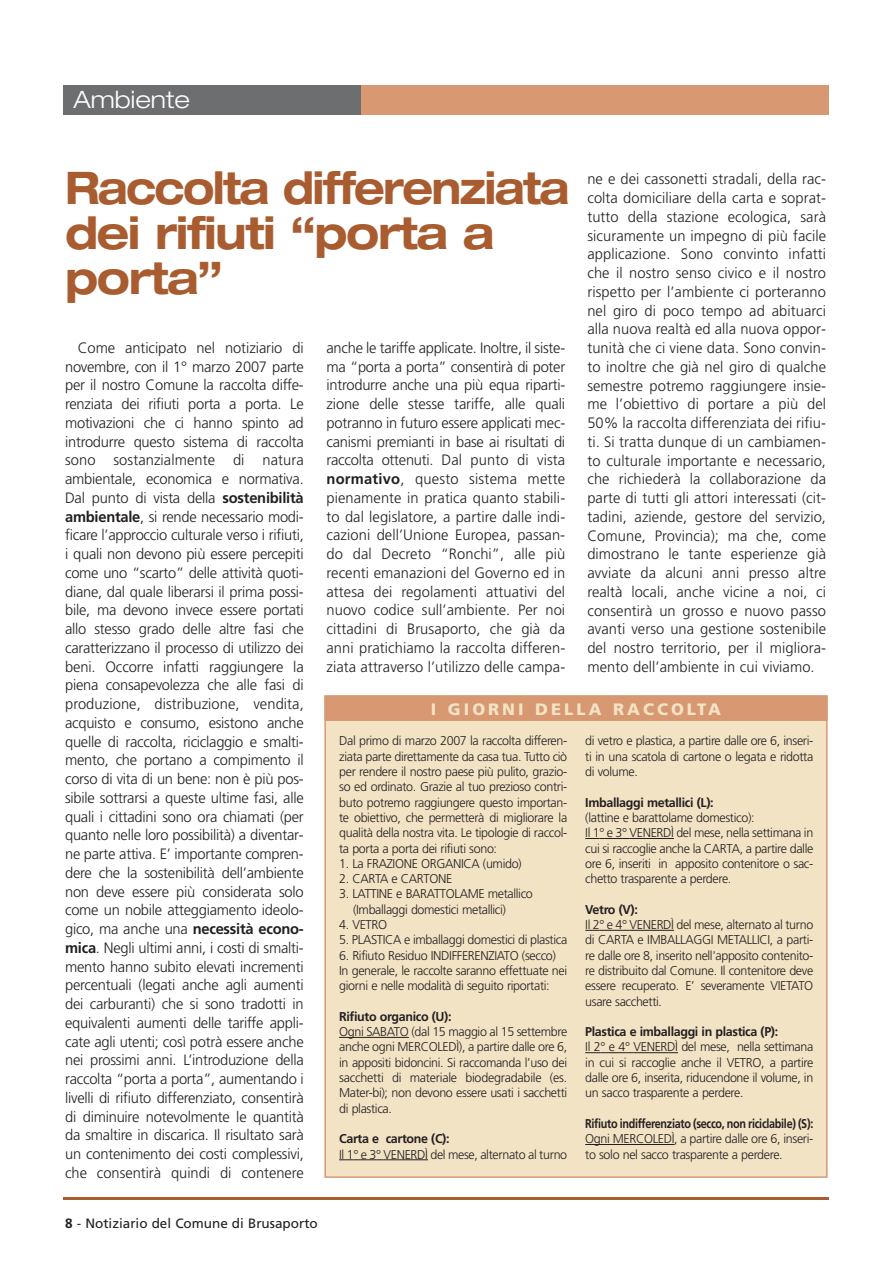
<style>
.page{position:relative;width:893px;height:1263px;background:#fff}
.page>*{position:absolute;margin:0;border:0;box-sizing:border-box;transform-origin:0 0}
.t1{font:700 expanded 45px/45px "Helvetica Neue";letter-spacing:-.04em;color:#a85c2f;scale:.9 1}
.t2{font:300 expanded 24px "Helvetica Neue";color:#fff}
.t3{font:900 16.5px "Frutiger";letter-spacing:.185em;color:#f2e3c5}
.t4{font:300 15px/18.8px "Frutiger";letter-spacing:.005em;color:#231f20;text-align:justify}
.t5{font:13.5px "Frutiger";color:#231f20}
.t6{font:300 12.75px/15.3px "Frutiger";letter-spacing:-.03em;color:#231f20;text-align:justify}
.t7{font:700 12.75px "Frutiger";letter-spacing:-.03em;color:#231f20}
.t8{font:700 12.75px "Frutiger";letter-spacing:-.03em;color:#231f20;scale:.85 1}
.s1{font-weight:700}
</style>
<div class="page">
<hr style="left:64px;top:1197px;width:765px;height:2px;background:#a85c2f">
<div style="left:64px;top:85px;width:765px;height:30px;background:#d89871"></div>
<div style="left:64px;top:85px;width:297px;height:30px;background:#6c6e70"></div>
<div style="left:325px;top:696px;width:502px;height:481px;background:#f2e3c5"></div>
<hr style="left:339px;top:1037px;width:56px;height:1px;background:#231f20">
<svg style="left:395px;top:1037px;width:14px;height:1px"></svg>
<svg style="left:339px;top:1159px;width:44px;height:1px"></svg>
<hr style="left:383px;top:1159px;width:45px;height:1px;background:#231f20">
<svg style="left:585px;top:838px;width:44px;height:1px"></svg>
<hr style="left:629px;top:838px;width:45px;height:1px;background:#231f20">
<svg style="left:585px;top:930px;width:45px;height:1px"></svg>
<hr style="left:630px;top:930px;width:44px;height:1px;background:#231f20">
<svg style="left:585px;top:1052px;width:48px;height:1px"></svg>
<hr style="left:633px;top:1052px;width:45px;height:1px;background:#231f20">
<hr style="left:585px;top:1144px;width:89px;height:1px;background:#231f20">
<div style="left:325px;top:696px;width:502px;height:24px;background:#d89871"></div>
<div style="left:324px;top:695px;width:503px;height:26px;border:2px solid #d89871"></div>
<h2 class="t2" style="left:74px;top:91px;width:118px">Ambiente</h2>
<h1 class="t1" style="left:65px;top:170px;width:562px">Raccolta differenziata dei rifiuti “porta a porta”</h1>
<p class="t4" style="left:587px;top:171px;width:240px">ne e dei cassonetti stradali, della rac&shy;colta domiciliare della carta e soprat&shy;tutto della stazione ecologica, sarà sicuramente un impegno di più facile applicazione. Sono convinto infatti che il nostro senso civico e il nostro rispetto per l’ambiente ci porteranno nel giro di poco tempo ad abituarci alla nuova realtà ed alla nuova oppor&shy;tunità che ci viene data. Sono convin&shy;to inoltre che già nel giro di qualche semestre potremo raggiungere insie&shy;me l’obiettivo di portare a più del 50% la raccolta differenziata dei rifiu&shy;ti. Si tratta dunque di un cambiamen&shy;to culturale importante e necessario, che richiederà la collaborazione da parte di tutti gli attori interessati (cit&shy;tadini, aziende, gestore del servizio, Comune, Provincia); ma che, come dimostrano le tante esperienze già avviate da alcuni anni presso altre realtà locali, anche vicine a noi, ci consentirà un grosso e nuovo passo avanti verso una gestione sostenibile del nostro territorio, per il migliora&shy;mento dell’ambiente in cui viviamo.</p>
<p class="t4" style="left:65px;top:340px;width:240px;text-indent:13px">Come anticipato nel notiziario di novembre, con il 1° marzo 2007 parte per il nostro Comune la raccolta diffe&shy;renziata dei rifiuti porta a porta. Le motivazioni che ci hanno spinto ad introdurre questo sistema di raccolta sono sostanzialmente di natura ambientale, economica e normativa.<br>Dal punto di vista della <span class="s1">sostenibilità ambientale</span>, si rende necessario modi&shy;ficare l’approccio culturale verso i rifiuti, i quali non devono più essere percepiti come uno “scarto” delle attività quoti&shy;diane, dal quale liberarsi il prima possi&shy;bile, ma devono invece essere portati allo stesso grado delle altre fasi che caratterizzano il processo di utilizzo dei beni. Occorre infatti raggiungere la piena consapevolezza che alle fasi di produzione, distribuzione, vendita, acquisto e consumo, esistono anche quelle di raccolta, riciclaggio e smalti&shy;mento, che portano a compimento il corso di vita di un bene: non è più pos&shy;sibile sottrarsi a queste ultime fasi, alle quali i cittadini sono ora chiamati (per quanto nelle loro possibilità) a diventar&shy;ne parte attiva. E’ importante compren&shy;dere che la sostenibilità dell’ambiente non deve essere più considerata solo come un nobile atteggiamento ideolo&shy;gico, ma anche una <span class="s1">necessità econo&shy;mica</span>. Negli ultimi anni, i costi di smalti&shy;mento hanno subito elevati incrementi percentuali (legati anche agli aumenti dei carburanti) che si sono tradotti in equivalenti aumenti delle tariffe appli&shy;cate agli utenti; così potrà essere anche nei prossimi anni. L’introduzione della raccolta “porta a porta”, aumentando i livelli di rifiuto differenziato, consentirà di diminuire notevolmente le quantità da smaltire in discarica. Il risultato sarà un contenimento dei costi complessivi, che consentirà quindi di contenere</p>
<p class="t4" style="left:326px;top:340px;width:240px">anche le tariffe applicate. Inoltre, il siste&shy;ma “porta a porta” consentirà di poter introdurre anche una più equa riparti&shy;zione delle stesse tariffe, alle quali potranno in futuro essere applicati mec&shy;canismi premianti in base ai risultati di raccolta ottenuti. Dal punto di vista <span class="s1">normativo</span>, questo sistema mette pienamente in pratica quanto stabili&shy;to dal legislatore, a partire dalle indi&shy;cazioni dell’Unione Europea, passan&shy;do dal Decreto “Ronchi”, alle più recenti emanazioni del Governo ed in attesa dei regolamenti attuativi del nuovo codice sull’ambiente. Per noi cittadini di Brusaporto, che già da anni pratichiamo la raccolta differen&shy;ziata attraverso l’utilizzo delle campa-</p>
<p class="t3" style="left:431px;top:703px;width:292px">I GIORNI DELLA RACCOLTA</p>
<p class="t6" style="left:339px;top:734px;width:230px">Dal primo di marzo 2007 la raccolta differen&shy;ziata parte direttamente da casa tua. Tutto ciò per rendere il nostro paese più pulito, grazio&shy;so ed ordinato. Grazie al tuo prezioso contri&shy;buto potremo raggiungere questo importan&shy;te obiettivo, che permetterà di migliorare la qualità della nostra vita. Le tipologie di raccol&shy;ta porta a porta dei rifiuti sono:</p>
<p class="t6" style="left:339px;top:857px;width:184px">1. La FRAZIONE ORGANICA (umido)</p>
<p class="t6" style="left:339px;top:872px;width:115px">2. CARTA e CARTONE</p>
<p class="t6" style="left:353px;top:887px;width:181px;text-indent:-14px">3. LATTINE e BARATTOLAME metallico (Imballaggi domestici metallici)</p>
<p class="t6" style="left:339px;top:918px;width:49px">4. VETRO</p>
<p class="t6" style="left:339px;top:933px;width:230px">5. PLASTICA e imballaggi domestici di plastica</p>
<p class="t6" style="left:339px;top:949px;width:230px;text-align:left">6. Rifiuto Residuo INDIFFERENZIATO (secco)<br>In generale, le raccolte saranno effettuate nei giorni e nelle modalità di seguito riportati:</p>
<p class="t7" style="left:339px;top:1011px;width:114px">Rifiuto organico (U):</p>
<p class="t6" style="left:339px;top:1025px;width:230px">Ogni SABATO (dal 15 maggio al 15 settembre anche ogni MERCOLEDÌ), a partire dalle ore 6, in appositi bidoncini. Si raccomanda l’uso dei sacchetti di materiale biodegradabile (es.<br>Mater-bi); non devono essere usati i sacchetti di plastica.</p>
<p class="t7" style="left:339px;top:1134px;width:112px">Carta e cartone (C):</p>
<p class="t6" style="left:339px;top:1147px;width:230px">Il 1° e 3° VENERDÌ del mese, alternato al turno</p>
<p class="t6" style="left:585px;top:734px;width:230px">di vetro e plastica, a partire dalle ore 6, inseri&shy;ti in una scatola di cartone o legata e ridotta di volume.</p>
<p class="t7" style="left:585px;top:797px;width:130px">Imballaggi metallici (L):</p>
<p class="t6" style="left:585px;top:811px;width:230px;text-align:left">(lattine e barattolame domestico):<br>Il 1° e 3° VENERDÌ del mese, nella settimana in cui si raccoglie anche la CARTA, a partire dalle ore 6, inseriti in apposito contenitore o sac&shy;chetto trasparente a perdere.</p>
<p class="t7" style="left:585px;top:904px;width:54px">Vetro (V):</p>
<p class="t6" style="left:585px;top:918px;width:230px">Il 2° e 4° VENERDÌ del mese, alternato al turno di CARTA e IMBALLAGGI METALLICI, a parti&shy;re dalle ore 8, inserito nell'apposito contenito&shy;re distribuito dal Comune. Il contenitore deve essere recuperato. E’ severamente VIETATO usare sacchetti.</p>
<p class="t7" style="left:585px;top:1027px;width:194px">Plastica e imballaggi in plastica (P):</p>
<p class="t6" style="left:585px;top:1040px;width:230px">Il 2° e 4° VENERDÌ del mese, nella settimana in cui si raccoglie anche il VETRO, a partire dalle ore 6, inserita, riducendone il volume, in un sacco trasparente a perdere.</p>
<p class="t8" style="left:585px;top:1118px;width:270px">Rifiuto indifferenziato (secco, non riciclabile) (S):</p>
<p class="t6" style="left:585px;top:1132px;width:230px">Ogni MERCOLEDÌ, a partire dalle ore 6, inseri&shy;to solo nel sacco trasparente a perdere.</p>
<p class="t5" style="left:65px;top:1218px;width:254px"><span class="s1">8</span> - Notiziario del Comune di Brusaporto</p>
</div>
